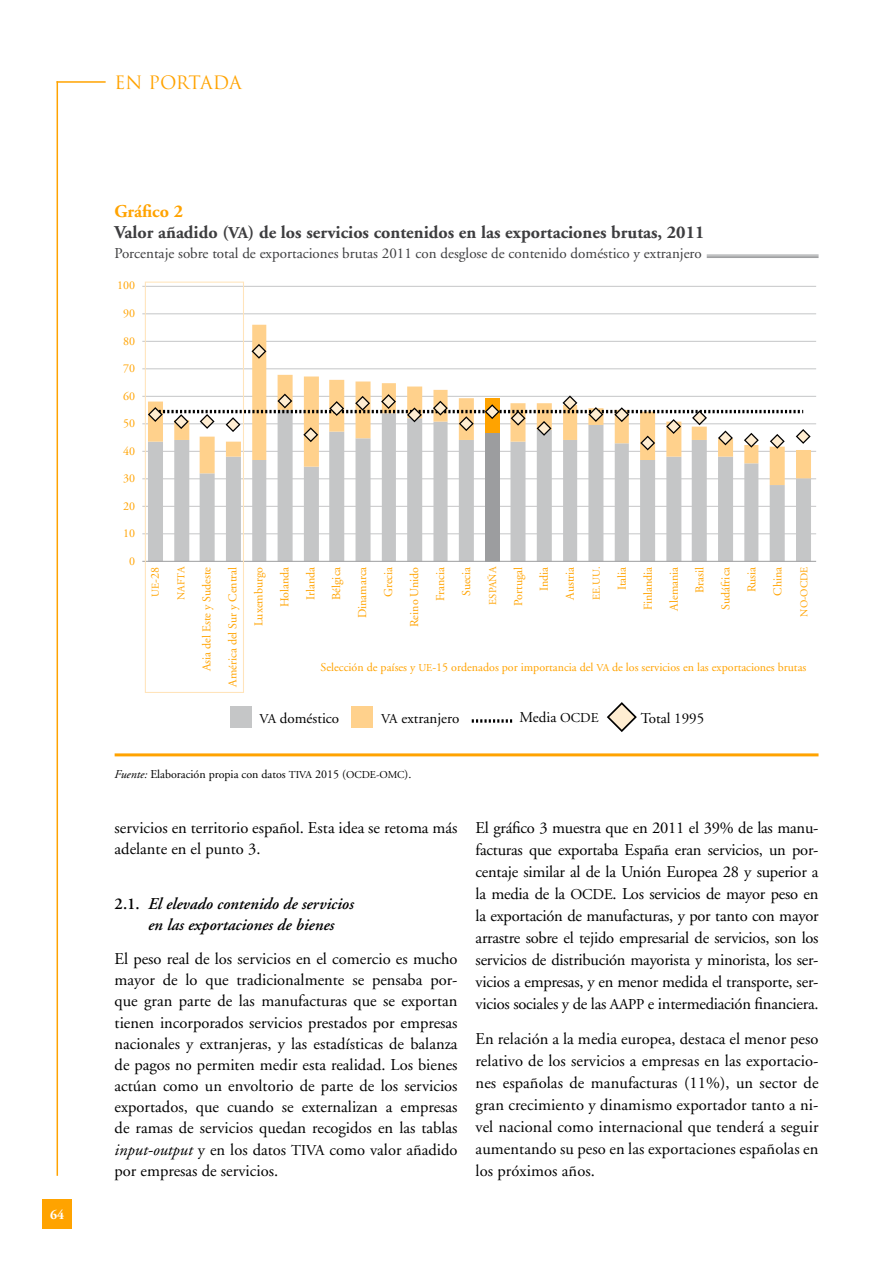
<style>
.page{position:relative;width:893px;height:1263px;background:#fff}
.page>*{position:absolute;margin:0;border:0;box-sizing:border-box;transform-origin:0 0}
.t1{font:700 18px/21px "Adobe Garamond";color:#3d3d3f}
.t2{font:18px "Trajan Pro";letter-spacing:-.01em;color:#ffa300}
.t3{font:16.5px/22px "Adobe Garamond";color:#000;text-align:justify}
.t4{font:italic 600 16.5px/21.1px "Adobe Garamond";color:#000}
.t5{font:15px "Adobe Garamond";color:#3d3d3f}
.t6{font:15px "Adobe Garamond";color:#000}
.t7{font:700 13.5px "Adobe Garamond";color:#fff}
.t8{font:12px/26px "Adobe Garamond";color:#ffa300;text-align:right}
.t9{font:12px "Adobe Garamond";color:#000}
.t10{font:10.5px "Adobe Garamond";color:#ffa300}
.s1{color:#ffa300}
.s2{font-size:16.5px}
.s3{font-size:10.5px}
.s4{font-size:13.5px}
.s5{font-style:italic}
.s6{font-style:normal}
.s7{font-size:15px}
</style>
<div class="page">
<hr style="left:57px;top:81px;width:1px;height:1095px;background:#ffa300">
<hr style="left:57px;top:81px;width:49px;height:2px;background:#ffa300">
<div style="left:42px;top:1199px;width:30px;height:30px;background:#ffa300"></div>
<hr style="left:707px;top:255px;width:112px;height:1px;background:#9c9d9f">
<hr style="left:707px;top:256px;width:112px;height:1px;background:#9c9d9f">
<hr style="left:707px;top:257px;width:112px;height:1px;background:#9c9d9f">
<hr style="left:115px;top:753px;width:703px;height:3px;background:#ffa300">
<hr style="left:142px;top:396px;width:674px;height:1px;background:#c5c6c7">
<hr style="left:142px;top:423px;width:674px;height:1px;background:#c5c6c7">
<hr style="left:142px;top:451px;width:674px;height:1px;background:#c5c6c7">
<hr style="left:142px;top:478px;width:674px;height:1px;background:#c5c6c7">
<hr style="left:142px;top:506px;width:674px;height:1px;background:#c5c6c7">
<hr style="left:142px;top:533px;width:674px;height:1px;background:#c5c6c7">
<hr style="left:142px;top:368px;width:674px;height:1px;background:#c5c6c7">
<hr style="left:142px;top:313px;width:674px;height:1px;background:#c5c6c7">
<hr style="left:142px;top:341px;width:674px;height:1px;background:#c5c6c7">
<hr style="left:142px;top:286px;width:674px;height:1px;background:#c5c6c7">
<svg style="left:472px;top:719px;width:41px;height:4px"></svg>
<div style="left:230px;top:706px;width:21px;height:22px;background:#c5c6c7"></div>
<div style="left:352px;top:706px;width:21px;height:22px;background:#ffd18c"></div>
<svg style="left:607px;top:702px;width:30px;height:30px"></svg>
<svg style="left:148px;top:485px;width:663px;height:76px;fill:#c5c6c7"></svg>
<svg style="left:148px;top:325px;width:663px;height:160px"></svg>
<hr style="left:142px;top:561px;width:674px;height:1px;background:#9c9d9f">
<svg style="left:252px;top:344px;width:14px;height:15px"></svg>
<svg style="left:148px;top:394px;width:663px;height:56px"></svg>
<div style="left:145px;top:282px;width:99px;height:411px;border:1px solid #ffe4bb"></div>
<p class="t7" style="left:50px;top:1207px;width:16px">64</p>
<p class="t2" style="left:115px;top:71px;width:129px">EN PORTADA</p>
<p class="t1" style="left:115px;top:201px;width:591px"><span class="s1">Gráfico 2<br></span>Valor añadido (<span class="s2">VA</span>) de los servicios contenidos en las exportaciones brutas, 2011</p>
<p class="t5" style="left:115px;top:245px;width:589px">Porcentaje sobre total de exportaciones brutas 2011 con desglose de contenido doméstico y extranjero</p>
<p class="t8" style="left:117px;top:273px;width:19px">100</p>
<p class="t8" style="left:123px;top:300px;width:13px">90</p>
<p class="t8" style="left:123px;top:328px;width:13px">80</p>
<p class="t8" style="left:123px;top:356px;width:13px">70</p>
<p class="t8" style="left:123px;top:383px;width:13px">60</p>
<p class="t8" style="left:123px;top:411px;width:13px">50</p>
<p class="t8" style="left:123px;top:438px;width:13px">40</p>
<p class="t8" style="left:123px;top:466px;width:13px">30</p>
<p class="t8" style="left:123px;top:493px;width:13px">20</p>
<p class="t8" style="left:123px;top:521px;width:13px">10</p>
<p class="t8" style="left:129px;top:548px;width:7px">0</p>
<p class="t8" style="left:142px;top:597px;width:31px;rotate:-90deg"><span class="s3">UE</span>-28</p>
<p class="t10" style="left:176px;top:600px;width:35px;rotate:-90deg">NAFTA</p>
<p class="t8" style="left:194px;top:687px;width:122px;rotate:-90deg">Asia del Este y Sudeste<br>América del Sur y Central<br>Luxemburgo<br>Holanda<br>Irlanda<br>Bélgica<br>Dinamarca<br>Grecia<br>Reino Unido<br>Francia<br>Suecia</p>
<p class="t10" style="left:487px;top:605px;width:40px;rotate:-90deg">ESPAÑA</p>
<p class="t8" style="left:506px;top:606px;width:40px;rotate:-90deg">Portugal<br>India<br>Austria</p>
<p class="t10" style="left:591px;top:600px;width:35px;rotate:-90deg">EE.UU.</p>
<p class="t8" style="left:609px;top:610px;width:45px;rotate:-90deg">Italia<br>Finlandia<br>Alemania<br>Brasil<br>Sudáfrica<br>Rusia<br>China</p>
<p class="t10" style="left:798px;top:617px;width:51px;rotate:-90deg">NO-OCDE</p>
<p class="t6" style="left:260px;top:710px;width:81px"><span class="s4">VA</span> doméstico</p>
<p class="t6" style="left:381px;top:710px;width:80px"><span class="s4">VA</span> extranjero</p>
<p class="t6" style="left:520px;top:710px;width:81px">Media <span class="s4">OCDE</span></p>
<p class="t6" style="left:641px;top:710px;width:65px">Total 1995</p>
<p class="t8" style="left:321px;top:655px;width:487px">Selección de países y <span class="s3">UE</span>-15 ordenados por importancia del <span class="s3">VA</span> de los servicios en las exportaciones brutas</p>
<p class="t9" style="left:115px;top:768px;width:298px"><span class="s5">Fuente:</span> Elaboración propia con datos <span class="s3">TIVA</span> 2015 (<span class="s3">OCDE-OMC</span>).</p>
<p class="t3" style="left:115px;top:817px;width:344px;line-height:21.1px">servicios en territorio español. Esta idea se retoma más adelante en el punto 3.</p>
<p class="t4" style="left:148px;top:893px;width:207px;text-indent:-33px"><span class="s6">2.1.</span> El elevado contenido de servicios en las exportaciones de bienes</p>
<p class="t3" style="left:115px;top:949px;width:344px;line-height:21.1px">El peso real de los servicios en el comercio es mucho mayor de lo que tradicionalmente se pensaba por&shy;que gran parte de las manufacturas que se exportan tienen incorporados servicios prestados por empresas nacionales y extranjeras, y las estadísticas de balanza de pagos no permiten medir esta realidad. Los bienes actúan como un envoltorio de parte de los servicios exportados, que cuando se externalizan a empresas de ramas de servicios quedan recogidos en las tablas <span class="s5">input-output</span> y en los datos <span class="s7">TIVA</span> como valor añadido por empresas de servicios.</p>
<p class="t3" style="left:476px;top:817px;width:344px">El gráfico 3 muestra que en 2011 el 39% de las manu&shy;facturas que exportaba España eran servicios, un por&shy;centaje similar al de la Unión Europea 28 y superior a la media de la <span class="s7">OCDE</span>. Los servicios de mayor peso en la exportación de manufacturas, y por tanto con mayor arrastre sobre el tejido empresarial de servicios, son los servicios de distribución mayorista y minorista, los ser&shy;vicios a empresas, y en menor medida el transporte, ser&shy;vicios sociales y de las <span class="s7">AAPP</span> e intermediación financiera.</p>
<p class="t3" style="left:476px;top:1028px;width:345px">En relación a la media europea, destaca el menor peso relativo de los servicios a empresas en las exportacio&shy;nes españolas de manufacturas (11%), un sector de gran crecimiento y dinamismo exportador tanto a ni&shy;vel nacional como internacional que tenderá a seguir aumentando su peso en las exportaciones españolas en los próximos años.</p>
</div>
